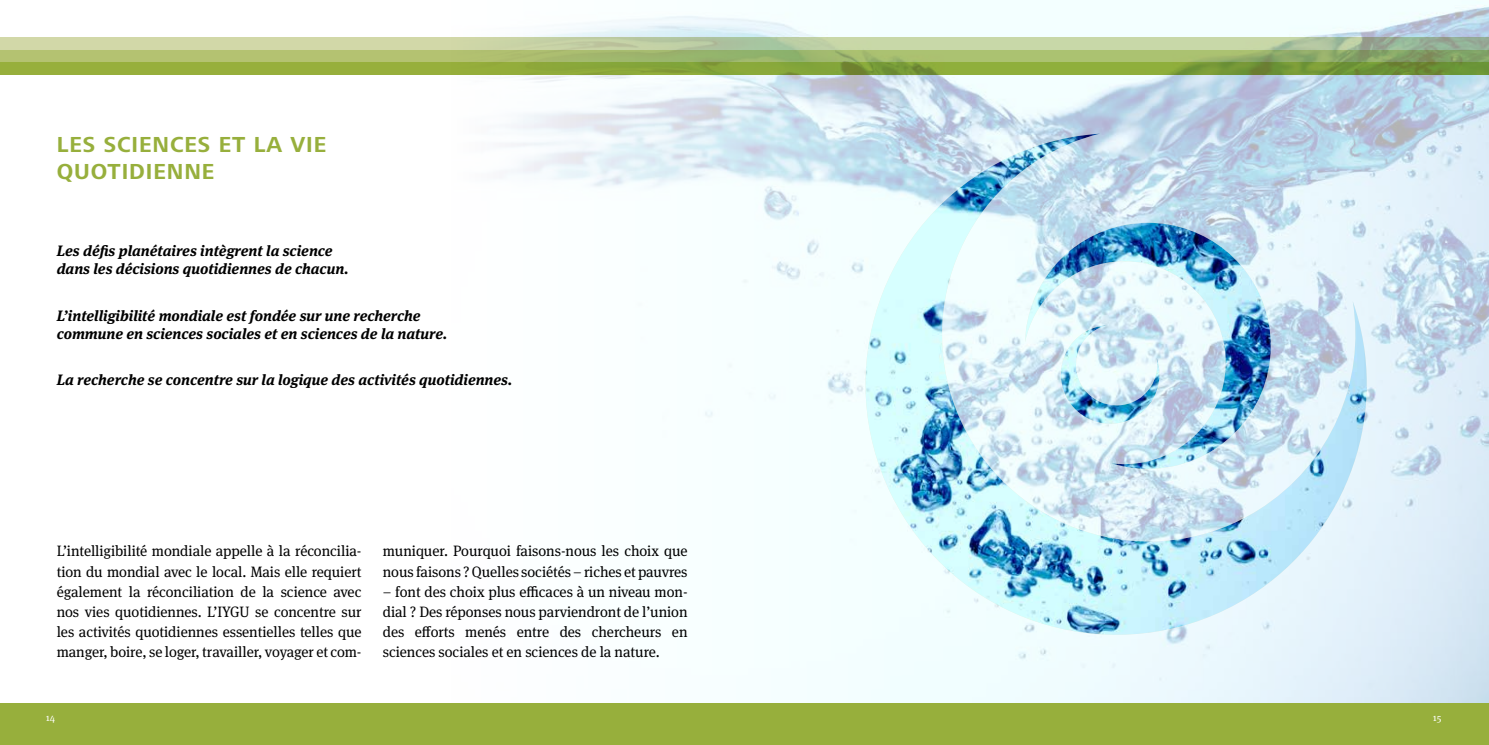
<style>
.page{position:relative;width:1489px;height:745px;background:#fff}
.page>*{position:absolute;margin:0;border:0;box-sizing:border-box;transform-origin:0 0}
.t1{font:700 22.5px/27px "Frutiger Next LT";letter-spacing:.04em;color:#97af3c}
.t2{font:15px/20px "Meta Serif OT";letter-spacing:-.005em;color:#000;text-align:justify}
.t3{font:italic 700 15px/18px "Meta Serif OT";color:#000}
.t4{font:10px "Meta Serif OT";color:#fff}
</style>
<div class="page">
<img style="left:0;top:0;width:1488px;height:703px">
<img style="left:830px;top:133px;width:560px;height:536px">
<div style="left:0;top:703px;width:1488px;height:41px;background:#97af3c"></div>
<svg style="left:0;top:62px;width:1488px;height:12px;fill:#8fad3b"></svg>
<svg style="left:0;top:49px;width:1488px;height:13px"></svg>
<svg style="left:0;top:37px;width:1488px;height:12px"></svg>
<h1 class="t1" style="left:57px;top:131px;width:271px">LES SCIENCES ET LA VIE<br>QUOTIDIENNE</h1>
<p class="t3" style="left:57px;top:242px;width:293px">Les défis planétaires intègrent la science dans les décisions quotidiennes de chacun.</p>
<p class="t3" style="left:57px;top:306px;width:392px">L’intelligibilité mondiale est fondée sur une recherche commune en sciences sociales et en sciences de la nature.</p>
<p class="t3" style="left:57px;top:370px;width:457px">La recherche se concentre sur la logique des activités quotidiennes.</p>
<p class="t2" style="left:57px;top:541px;width:306px">L’intelligibilité mondiale appelle à la réconcilia&shy;tion du mondial avec le local. Mais elle requiert également la réconciliation de la science avec nos vies quotidiennes. L’IYGU se concentre sur les activités quotidiennes essentielles telles que manger, boire, se loger, travailler, voyager et com-</p>
<p class="t2" style="left:383px;top:541px;width:306px">muniquer. Pourquoi faisons-nous les choix que nous faisons ? Quelles sociétés – riches et pauvres</p>
<p class="t2" style="left:383px;top:581px;width:306px">– font des choix plus efficaces à un niveau mon&shy;dial ? Des réponses nous parviendront de l’union des efforts menés entre des chercheurs en sciences sociales et en sciences de la nature.</p>
<p class="t4" style="left:46px;top:711px;width:11px">14</p>
<p class="t4" style="left:1432px;top:711px;width:10px">15</p>
</div>
